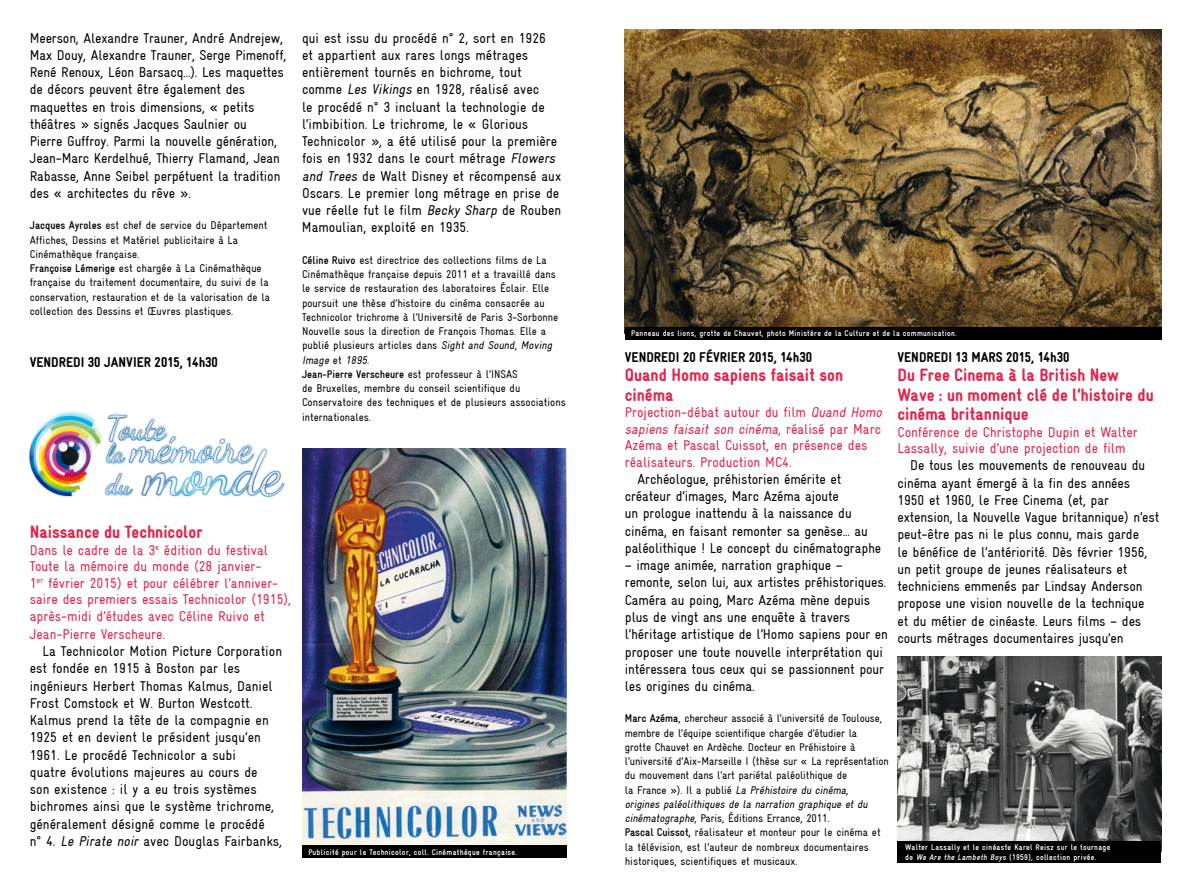
<style>
.page{position:relative;width:1191px;height:893px;background:#fff}
.page>*{position:absolute;margin:0;border:0;box-sizing:border-box;transform-origin:0 0}
.t1{font:900 condensed 18px/19.5px "Gravur";color:#e4234a}
.t2{font:condensed 14.25px/17.2px "Gravur";letter-spacing:-.01em;color:#000}
.t3{font:condensed 14.25px/16.5px "Gravur";color:#e4234a}
.t4{font:900 condensed 14.25px "Gravur";color:#000}
.t5{font:condensed 11.25px/14.2px "Gravur";color:#000}
.t6{font:700 condensed 8.25px/9.8px "Gravur";letter-spacing:.04em;color:#fff}
.s1{font-weight:700}
.s2{font-style:italic}
</style>
<div class="page">
<img style="left:625px;top:30px;width:536px;height:298px">
<div style="left:625px;top:328px;width:536px;height:12px;background:#000"></div>
<img style="left:302px;top:448px;width:264px;height:397px">
<div style="left:302px;top:846px;width:264px;height:12px;background:#000"></div>
<img style="left:897px;top:657px;width:264px;height:184px">
<img style="left:30px;top:411px;width:255px;height:87px">
<div style="left:897px;top:841px;width:264px;height:22px;background:#000"></div>
<p class="t2" style="left:30px;top:29px;width:258px">Meerson, Alexandre Trauner, André Andrejew, Max Douy, Alexandre Trauner, Serge Pimenoff, René Renoux, Léon Barsacq…). Les maquettes de décors peuvent être également des maquettes en trois dimensions, « petits théâtres » signés Jacques Saulnier ou<br>Pierre Guffroy. Parmi la nouvelle génération, Jean-Marc Kerdelhué, Thierry Flamand, Jean Rabasse, Anne Seibel perpétuent la tradition des « architectes du rêve ».</p>
<p class="t5" style="left:30px;top:218px;width:242px"><span class="s1">Jacques Ayroles</span> est chef de service du Département Affiches, Dessins et Matériel publicitaire à La Cinémathèque française.<br><span class="s1">Françoise Lémerige</span> est chargée à La Cinémathèque française du traitement documentaire, du suivi de la conservation, restauration et de la valorisation de la collection des Dessins et Œuvres plastiques.</p>
<p class="t4" style="left:30px;top:354px;width:190px">VENDREDI 30 JANVIER 2015, 14h30</p>
<p class="t1" style="left:30px;top:522px;width:174px">Naissance du Technicolor</p>
<p class="t3" style="left:30px;top:542px;width:263px">Dans le cadre de la 3<sup>e</sup> édition du festival Toute la mémoire du monde (28 janvier-<br>1<sup>er</sup> février 2015) et pour célébrer l’anniver&shy;saire des premiers essais Technicolor (1915), après-midi d’études avec Céline Ruivo et</p>
<p class="t3" style="left:30px;top:626px;width:137px">Jean-Pierre Verscheure.</p>
<p class="t2" style="left:30px;top:642px;width:254px;text-indent:13px">La Technicolor Motion Picture Corporation est fondée en 1915 à Boston par les ingénieurs Herbert Thomas Kalmus, Daniel Frost Comstock et W. Burton Westcott.<br>Kalmus prend la tête de la compagnie en 1925 et en devient le président jusqu’en 1961. Le procédé Technicolor a subi<br>quatre évolutions majeures au cours de<br>son existence : il y a eu trois systèmes bichromes ainsi que le système trichrome, généralement désigné comme le procédé<br>n° 4. <span class="s2">Le Pirate noir</span> avec Douglas Fairbanks,</p>
<p class="t2" style="left:302px;top:29px;width:261px">qui est issu du procédé n° 2, sort en 1926<br>et appartient aux rares longs métrages entièrement tournés en bichrome, tout comme <span class="s2">Les Vikings</span> en 1928, réalisé avec<br>le procédé n° 3 incluant la technologie de l‘imbibition. Le trichrome, le « Glorious Technicolor », a été utilisé pour la première fois en 1932 dans le court métrage <span class="s2">Flowers and Trees</span> de Walt Disney et récompensé aux Oscars. Le premier long métrage en prise de vue réelle fut le film <span class="s2">Becky Sharp</span> de Rouben Mamoulian, exploité en 1935.</p>
<p class="t5" style="left:302px;top:253px;width:265px"><span class="s1">Céline Ruivo</span> est directrice des collections films de La Cinémathèque française depuis 2011 et a travaillé dans le service de restauration des laboratoires Éclair. Elle poursuit une thèse d’histoire du cinéma consacrée au Technicolor trichrome à l’Université de Paris 3-Sorbonne Nouvelle sous la direction de François Thomas. Elle a publié plusieurs articles dans <span class="s2">Sight and Sound</span>, <span class="s2">Moving Image</span> e t <span class="s2">1895</span>.<br><span class="s1">Jean-Pierre Verscheure</span> est professeur à l’INSAS<br>de Bruxelles, membre du conseil scientifique du Conservatoire des techniques et de plusieurs associations internationales.</p>
<p class="t6" style="left:631px;top:329px;width:327px">Panneau des lions, grotte de Chauvet, photo Ministère de la Culture et de la communication.</p>
<p class="t4" style="left:625px;top:349px;width:189px">VENDREDI 20 FÉVRIER 2015, 14h30</p>
<p class="t1" style="left:625px;top:365px;width:220px">Quand Homo sapiens faisait son cinéma</p>
<p class="t3" style="left:625px;top:404px;width:262px">Projection-débat autour du film <span class="s2">Quand Homo sapiens faisait son cinéma</span>, r é a l i s é p a r M a r c Azéma et Pascal Cuissot, en présence des réalisateurs. Production MC4.</p>
<p class="t2" style="left:625px;top:470px;width:258px;text-indent:13px">Archéologue, préhistorien émérite et créateur d’images, Marc Azéma ajoute<br>un prologue inattendu à la naissance du cinéma, en faisant remonter sa genèse... au paléolithique ! Le concept du cinématographe</p>
<p class="t2" style="left:625px;top:557px;width:264px">– image animée, narration graphique – remonte, selon lui, aux artistes préhistoriques.<br>Caméra au poing, Marc Azéma mène depuis plus de vingt ans une enquête à travers l’héritage artistique de l’Homo sapiens pour en proposer une toute nouvelle interprétation qui intéressera tous ceux qui se passionnent pour les origines du cinéma.</p>
<p class="t5" style="left:625px;top:711px;width:265px"><span class="s1">Marc Azéma</span>, chercheur associé à l’université de Toulouse, membre de l’équipe scientifique chargée d’étudier la<br>grotte Chauvet en Ardèche. Docteur en Préhistoire à l’université d’Aix-Marseille I (thèse sur « La représentation du mouvement dans l’art pariétal paléolithique de<br>l a Fra n c e » ) . I l a p u b l i é <span class="s2">La Préhistoire du cinéma, origines paléolithiques de la narration graphique et du cinématographe</span>, Paris, Éditions Errance, 2011.<br><span class="s1">Pascal Cuissot,</span> réalisateur et monteur pour le cinéma et la télévision, est l’auteur de nombreux documentaires historiques, scientifiques et musicaux.</p>
<p class="t4" style="left:897px;top:349px;width:173px">VENDREDI 13 MARS 2015, 14h30</p>
<p class="t1" style="left:897px;top:365px;width:258px">Du Free Cinema à la British New<br>Wave : un moment clé de l’histoire du cinéma britannique</p>
<p class="t3" style="left:897px;top:423px;width:242px">Conférence de Christophe Dupin et Walter<br>Lassally, suivie d’une projection de film</p>
<p class="t2" style="left:897px;top:457px;width:263px;text-indent:13px">De tous les mouvements de renouveau du cinéma ayant émergé à la fin des années 1950 et 1960, le Free Cinema (et, par extension, la Nouvelle Vague britannique) n’est peut-être pas ni le plus connu, mais garde<br>le bénéfice de l’antériorité. Dès février 1956, un petit groupe de jeunes réalisateurs et techniciens emmenés par Lindsay Anderson propose une vision nouvelle de la technique<br>et du métier de cinéaste. Leurs films – des courts métrages documentaires jusqu’en</p>
<p class="t6" style="left:308px;top:847px;width:210px">Publicité pour le Technicolor, coll. Cinémathèque française.</p>
<p class="t6" style="left:905px;top:843px;width:207px">Walter Lassally et le cinéaste Karel Reisz sur le tournage de <span class="s2">We Are the Lambeth Boys</span> (1959), collection privée.</p>
</div>
